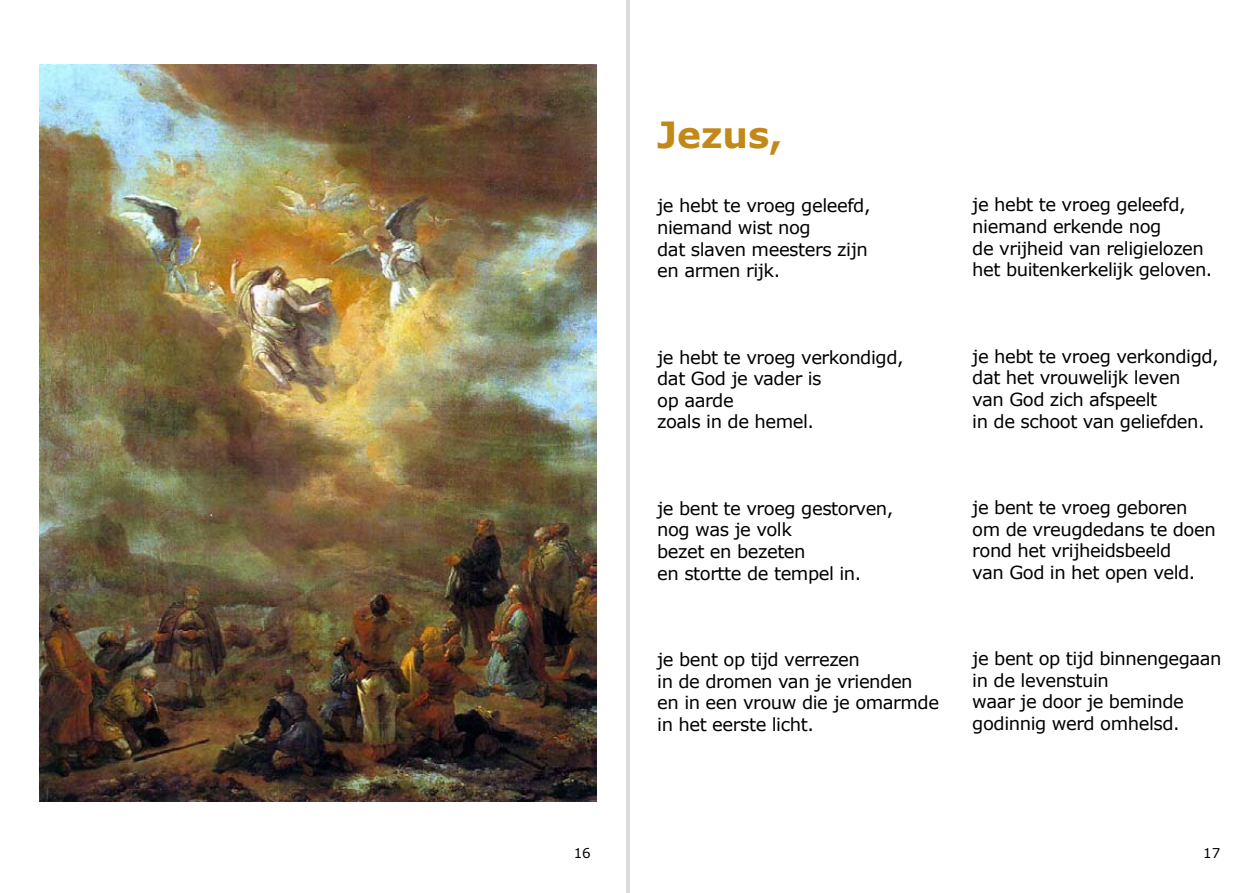
<style>
.page{position:relative;width:1259px;height:893px;background:#fff}
.page>*{position:absolute;margin:0;border:0;box-sizing:border-box;transform-origin:0 0}
.t1{font:700 36px "Verdana";color:#c28918}
.t2{font:18px/21.6px "Verdana";letter-spacing:-.025em;color:#000}
.t3{font:13.5px "Verdana";color:#000}
</style>
<div class="page">
<img style="left:39px;top:65px;width:557px;height:736px">
<hr style="left:628px;top:0;width:1px;height:893px;background:#babcb7">
<hr style="left:626px;top:0;width:1px;height:893px;background:#babcb7">
<h1 class="t1" style="left:657px;top:112px;width:127px">Jezus,</h1>
<p class="t2" style="left:657px;top:194px;width:215px">je hebt te vroeg geleefd, niemand wist nog<br>dat slaven meesters zijn en armen rijk.</p>
<p class="t2" style="left:657px;top:346px;width:248px">je hebt te vroeg verkondigd, dat God je vader is<br>op aarde<br>zoals in de hemel.</p>
<p class="t2" style="left:657px;top:497px;width:238px">je bent te vroeg gestorven, nog was je volk<br>bezet en bezeten<br>en stortte de tempel in.</p>
<p class="t2" style="left:657px;top:648px;width:283px">je bent op tijd verrezen<br>in de dromen van je vrienden<br>en in een vrouw die je omarmde in het eerste licht.</p>
<p class="t2" style="left:972px;top:194px;width:242px">je hebt te vroeg geleefd, niemand erkende nog<br>de vrijheid van religielozen het buitenkerkelijk geloven.</p>
<p class="t2" style="left:972px;top:345px;width:248px">je hebt te vroeg verkondigd, dat het vrouwelijk leven<br>van God zich afspeelt<br>in de schoot van geliefden.</p>
<p class="t2" style="left:972px;top:496px;width:245px">je bent te vroeg geboren om de vreugdedans te doen rond het vrijheidsbeeld<br>van God in het open veld.</p>
<p class="t2" style="left:972px;top:647px;width:251px">je bent op tijd binnengegaan in de levenstuin<br>waar je door je beminde godinnig werd omhelsd.</p>
<p class="t3" style="left:574px;top:844px;width:19px">16</p>
<p class="t3" style="left:1203px;top:844px;width:19px">17</p>
</div>
